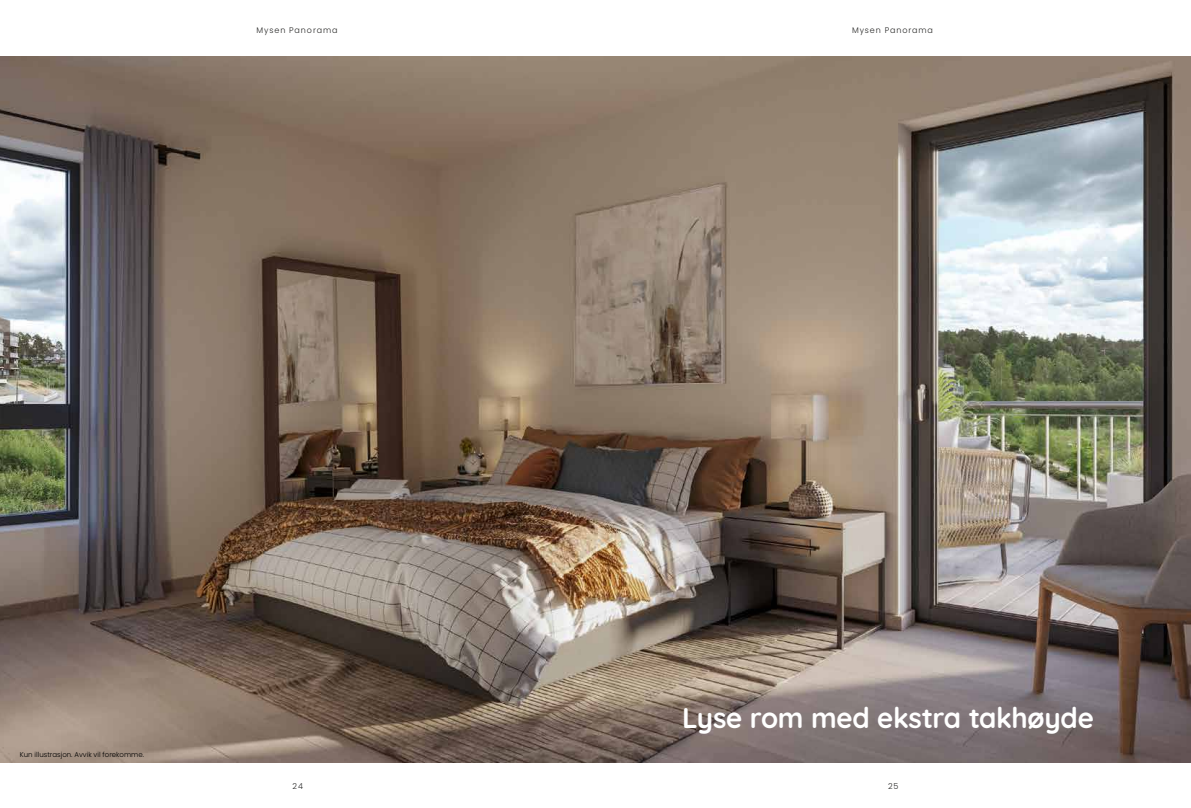
<style>
.page{position:relative;width:1191px;height:808px;background:#fff}
.page>*{position:absolute;margin:0;border:0;box-sizing:border-box;transform-origin:0 0}
.t1{font:700 28.4px "Quicksand";letter-spacing:-.01em;color:#fff}
.t2{font:300 8.2px "Poppins";letter-spacing:.115em;color:#282827}
.t3{font:300 7px "Poppins";color:#000}
</style>
<div class="page">
<img style="left:0;top:57px;width:1191px;height:705px">
<p class="t2" style="left:256px;top:26px;width:82px">Mysen Panorama</p>
<p class="t2" style="left:852px;top:26px;width:82px">Mysen Panorama</p>
<p class="t3" style="left:20px;top:751px;width:126px">Kun illustrasjon. Avvik vil forekomme.</p>
<h1 class="t1" style="left:682px;top:695px;width:413px">Lyse rom med ekstra takhøyde</h1>
<p class="t2" style="left:292px;top:781px;width:12px">24</p>
<p class="t2" style="left:888px;top:781px;width:12px">25</p>
</div>
